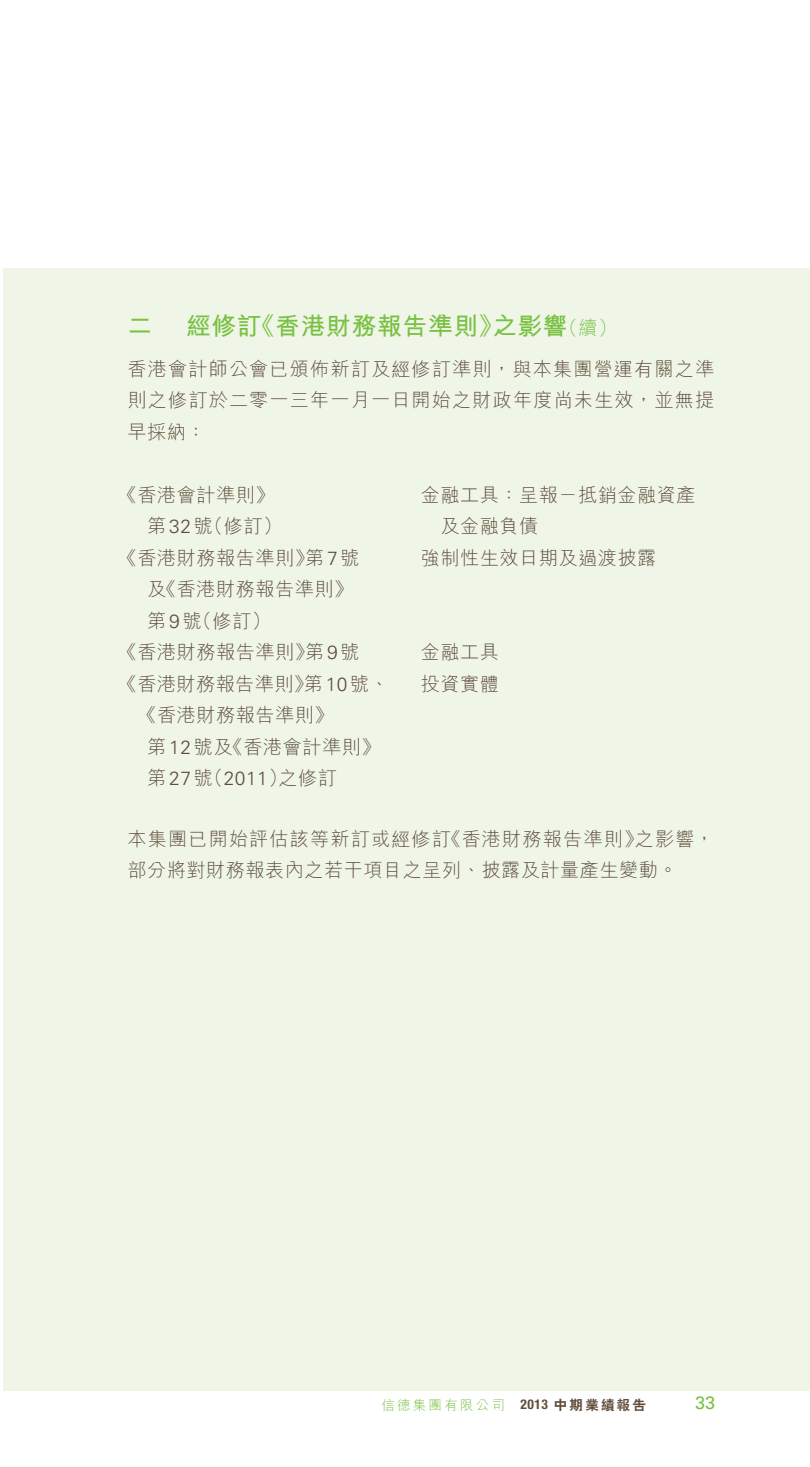
<style>
.page{position:relative;width:810px;height:1467px;background:#fff}
.page>*{position:absolute;margin:0;border:0;box-sizing:border-box;transform-origin:0 0}
._3__標題{font:700 24.75px "M Hei HK";letter-spacing:.03em;color:#79c142}
._1__內文{font:300 19.12px/31.5px "M Hei HK";letter-spacing:.03em;color:#5f4c3b;text-align:justify}
.t1{font:18px "Univers LT Std";color:#79c142}
.t2{font:300 13.5px "M Hei HK";letter-spacing:.165em;color:#79c142}
.s1{font-weight:300;font-size:19.12px}
.s2{font-family:"Univers LT Std"}
.s3{font-family:"Helvetica Neue LT Std";font-weight:700;font-stretch:condensed;color:#5f4c3b}
.s4{font-family:"C Hei 2 HK";font-weight:800;color:#5f4c3b}
</style>
<div class="page">
<div style="left:3px;top:268px;width:807px;height:1122px;background:#eff6e8"></div>
<p class="_3__標題" style="left:128px;top:308px;width:26px">二</p>
<p class="_3__標題" style="left:186px;top:308px;width:433px">經修訂《香港財務報告準則》之影響<span class="s1">（續）</span></p>
<p class="_1__內文" style="left:128px;top:353px;width:588px">香港會計師公會已頒佈新訂及經修訂準則，與本集團營運有關之準則之修訂於二零一三年一月一日開始之財政年度尚未生效，並無提早採納：</p>
<p class="_1__內文" style="left:118px;top:479px;width:158px">《香港會計準則》</p>
<p class="_1__內文" style="left:147px;top:510px;width:136px">第<span class="s2">32</span>號（修訂）</p>
<p class="_1__內文" style="left:118px;top:542px;width:243px">《香港財務報告準則》第<span class="s2">7</span>號</p>
<p class="_1__內文" style="left:147px;top:573px;width:208px">及《香港財務報告準則》</p>
<p class="_1__內文" style="left:147px;top:605px;width:125px">第<span class="s2">9</span>號（修訂）</p>
<p class="_1__內文" style="left:421px;top:479px;width:276px">金融工具：呈報－抵銷金融資產</p>
<p class="_1__內文" style="left:441px;top:510px;width:99px">及金融負債</p>
<p class="_1__內文" style="left:421px;top:542px;width:237px">強制性生效日期及過渡披露</p>
<p class="_1__內文" style="left:118px;top:636px;width:243px">《香港財務報告準則》第<span class="s2">9</span>號</p>
<p class="_1__內文" style="left:421px;top:636px;width:80px">金融工具</p>
<p class="_1__內文" style="left:118px;top:668px;width:273px">《香港財務報告準則》第<span class="s2">10</span>號、</p>
<p class="_1__內文" style="left:138px;top:699px;width:198px">《香港財務報告準則》</p>
<p class="_1__內文" style="left:147px;top:731px;width:235px">第<span class="s2">12</span>號及《香港會計準則》</p>
<p class="_1__內文" style="left:147px;top:762px;width:191px">第<span class="s2">27</span>號（<span class="s2">2011</span>）之修訂</p>
<p class="_1__內文" style="left:421px;top:668px;width:80px">投資實體</p>
<p class="_1__內文" style="left:128px;top:823px;width:588px">本集團已開始評估該等新訂或經修訂《香港財務報告準則》之影響，部分將對財務報表內之若干項目之呈列、披露及計量產生變動。</p>
<p class="t2" style="left:381px;top:1398px;width:266px">信德集團有限公司 <span class="s3">2013</span> <span class="s4">中期業績報告</span></p>
<p class="t1" style="left:695px;top:1392px;width:22px">33</p>
</div>
